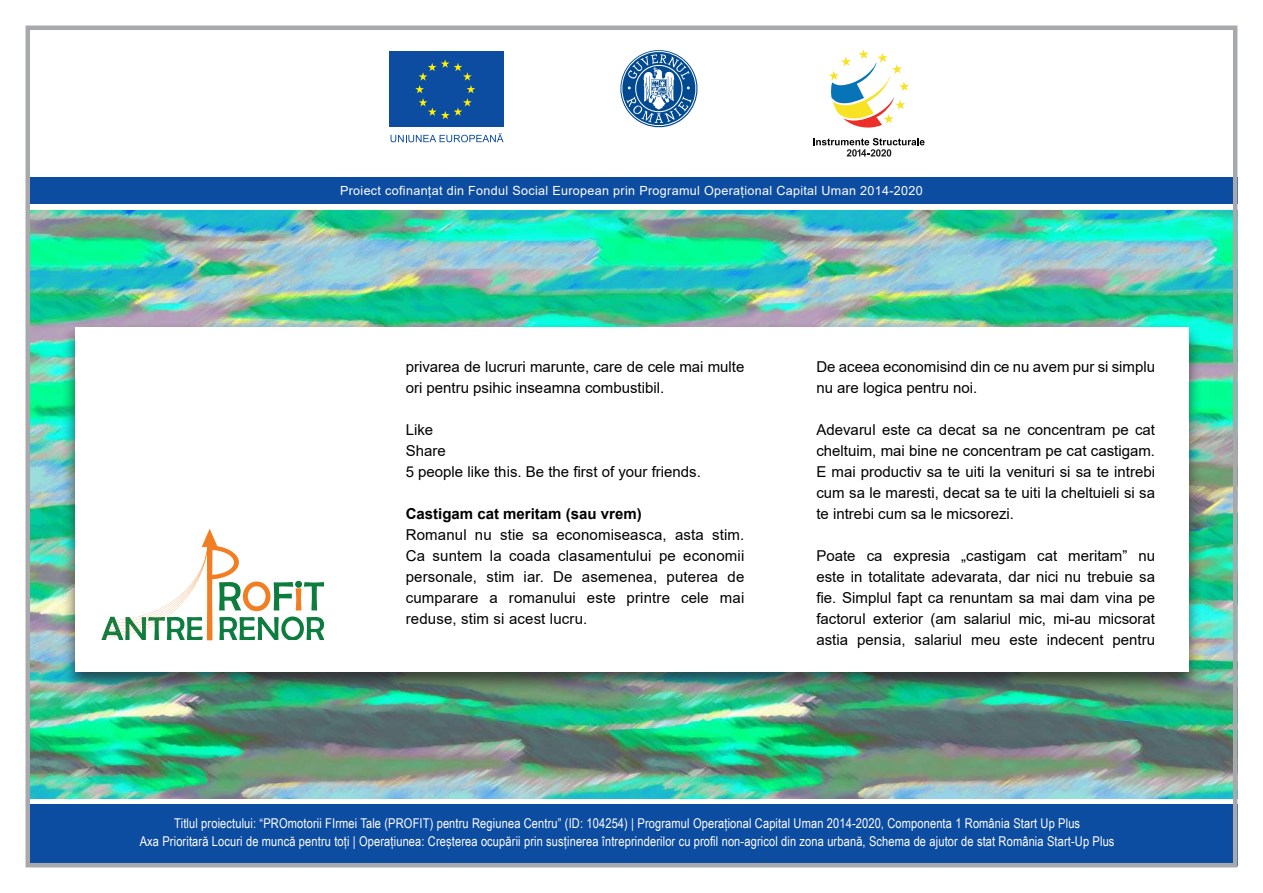
<style>
.page{position:relative;width:1263px;height:893px;background:#fff}
.page>*{position:absolute;margin:0;border:0;box-sizing:border-box;transform-origin:0 0}
.t1{font:15px/21px "Arial";color:#000}
.t2{font:700 15px "Arial";color:#000}
.t3{font:13.5px/18px "Arial Narrow";letter-spacing:.01em;color:#fff;text-align:center}
.t4{font:12.6px "Arial";letter-spacing:.025em;color:#fff}
</style>
<div class="page">
<img style="left:31px;top:210px;width:1201px;height:588px">
<div style="left:29px;top:805px;width:1208px;height:61px;background:#0d4da1"></div>
<svg style="left:829px;top:49px;width:80px;height:79px"></svg>
<svg style="left:813px;top:138px;width:111px;height:19px"></svg>
<div style="left:389px;top:51px;width:115px;height:76px;background:#0d4da1"></div>
<svg style="left:415px;top:59px;width:60px;height:60px"></svg>
<svg style="left:391px;top:133px;width:113px;height:9px"></svg>
<svg style="left:620px;top:50px;width:78px;height:78px"></svg>
<div style="left:29px;top:177px;width:1208px;height:27px;background:#0d4da1"></div>
<div style="left:26px;top:26px;width:1211px;height:841px;border:4px solid #a8a9ad"></div>
<div style="left:61px;top:322px;width:1141px;height:373px;background:#231f20;opacity:.75"></div>
<div style="left:75px;top:327px;width:1113px;height:345px;background:#fff"></div>
<svg style="left:101px;top:529px;width:222px;height:111px"></svg>
<p class="t4" style="left:340px;top:182px;width:584px">Proiect cofinanțat din Fondul Social European prin Programul Operațional Capital Uman 2014-2020</p>
<p class="t1" style="left:406px;top:356px;width:340px">privarea de lucruri marunte, care de cele mai multe ori pentru psihic inseamna combustibil.</p>
<p class="t1" style="left:406px;top:419px;width:297px">Like<br>Share<br>5 people like this. Be the first of your friends.</p>
<p class="t2" style="left:406px;top:503px;width:237px">Castigam cat meritam (sau vrem)</p>
<p class="t1" style="left:406px;top:524px;width:340px;text-align:justify">Romanul nu stie sa economiseasca, asta stim.<br>Ca suntem la coada clasamentului pe economii personale, stim iar. De asemenea, puterea de cumparare a romanului este printre cele mai reduse, stim si acest lucru.</p>
<p class="t1" style="left:816px;top:356px;width:340px">De aceea economisind din ce nu avem pur si simplu nu are logica pentru noi.</p>
<p class="t1" style="left:816px;top:419px;width:340px;text-align:justify">Adevarul este ca decat sa ne concentram pe cat cheltuim, mai bine ne concentram pe cat castigam.<br>E mai productiv sa te uiti la venituri si sa te intrebi cum sa le maresti, decat sa te uiti la cheltuieli si sa te intrebi cum sa le micsorezi.</p>
<p class="t1" style="left:816px;top:545px;width:340px;text-align:justify">Poate ca expresia „castigam cat meritam” nu este in totalitate adevarata, dar nici nu trebuie sa fie. Simplul fapt ca renuntam sa mai dam vina pe factorul exterior (am salariul mic, mi-au micsorat astia pensia, salariul meu este indecent pentru</p>
<p class="t3" style="left:140px;top:814px;width:976px">Titlul proiectului: “PROmotorii FIrmei Tale (PROFIT) pentru Regiunea Centru” (ID: 104254) | Programul Operațional Capital Uman 2014-2020, Componenta 1 România Start Up Plus<br>Axa Prioritară Locuri de muncă pentru toți | Operațiunea: Creșterea ocupării prin susținerea întreprinderilor cu profil non-agricol din zona urbană, Schema de ajutor de stat România Start-Up Plus</p>
</div>
